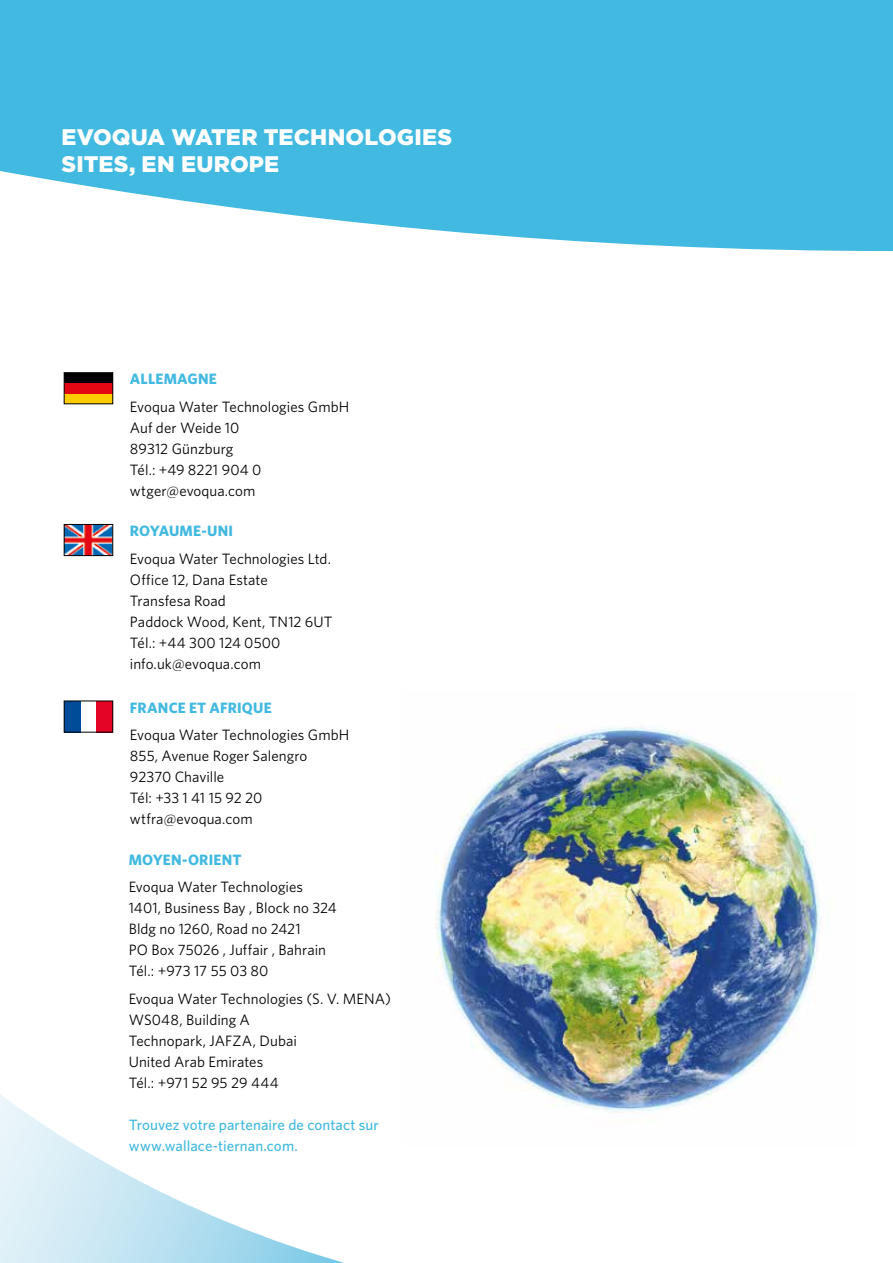
<style>
.page{position:relative;width:893px;height:1263px;background:#fff}
.page>*{position:absolute;margin:0;border:0;box-sizing:border-box;transform-origin:0 0}
.t1{font:900 22.5px/27px "Gotham";letter-spacing:.005em;color:#fff}
.t2{font:15px/21px "Whitney";letter-spacing:.005em;color:#000}
.t3{font:500 15px/21px "Whitney";letter-spacing:.005em;color:#42b9e0}
.t4{font:700 15px "Whitney";letter-spacing:.01em;color:#42b9e0}
</style>
<div class="page">
<svg style="left:0;top:0;width:893px;height:251px;background:#56c0e3"></svg>
<svg style="left:0;top:1094px;width:345px;height:169px"></svg>
<img style="left:436px;top:726px;width:384px;height:387px">
<img style="left:66px;top:526px;width:45px;height:28px">
<div style="left:64px;top:524px;width:49px;height:32px;border:1px solid #000"></div>
<div style="left:64px;top:373px;width:49px;height:10px;background:#000"></div>
<div style="left:64px;top:394px;width:49px;height:10px;background:#fc0"></div>
<div style="left:64px;top:383px;width:49px;height:11px;background:#e30613"></div>
<div style="left:64px;top:372px;width:49px;height:32px;border:1px solid #000"></div>
<div style="left:64px;top:701px;width:16px;height:31px;background:#004c99"></div>
<div style="left:97px;top:701px;width:16px;height:31px;background:#e40426"></div>
<div style="left:64px;top:701px;width:49px;height:31px;border:1px solid #000"></div>
<h1 class="t1" style="left:62px;top:124px;width:392px">EVOQUA WATER TECHNOLOGIES<br>SITES, EN EUROPE</h1>
<p class="t4" style="left:130px;top:369px;width:88px">ALLEMAGNE</p>
<p class="t2" style="left:130px;top:396px;width:221px">Evoqua Water Technologies GmbH<br>Auf der Weide 10<br>89312 Günzburg<br>Tél.: +49 8221 904 0 wtger@evoqua.com</p>
<p class="t4" style="left:130px;top:521px;width:105px">ROYAUME-UNI</p>
<p class="t2" style="left:130px;top:548px;width:204px">Evoqua Water Technologies Ltd.<br>Office 12, Dana Estate<br>Transfesa Road<br>Paddock Wood, Kent, TN12 6UT<br>Tél.: +44 300 124 0500 info.uk@evoqua.com</p>
<p class="t4" style="left:130px;top:697px;width:143px">FRANCE ET AFRIQUE</p>
<p class="t2" style="left:130px;top:724px;width:221px">Evoqua Water Technologies GmbH<br>855, Avenue Roger Salengro<br>92370 Chaville<br>Tél: +33 1 41 15 92 20 wtfra@evoqua.com</p>
<p class="t4" style="left:129px;top:849px;width:114px">MOYEN-ORIENT</p>
<p class="t2" style="left:129px;top:876px;width:210px">Evoqua Water Technologies<br>1401, Business Bay , Block no 324<br>Bldg no 1260, Road no 2421<br>PO Box 75026 , Juffair , Bahrain<br>Tél.: +973 17 55 03 80</p>
<p class="t2" style="left:129px;top:988px;width:264px">Evoqua Water Technologies (S. V. MENA)<br>WS048, Building A<br>Technopark, JAFZA, Dubai<br>United Arab Emirates<br>Tél.: +971 52 95 29 444</p>
<p class="t3" style="left:129px;top:1114px;width:251px">Trouvez votre partenaire de contact sur www.wallace-tiernan.com.</p>
</div>
